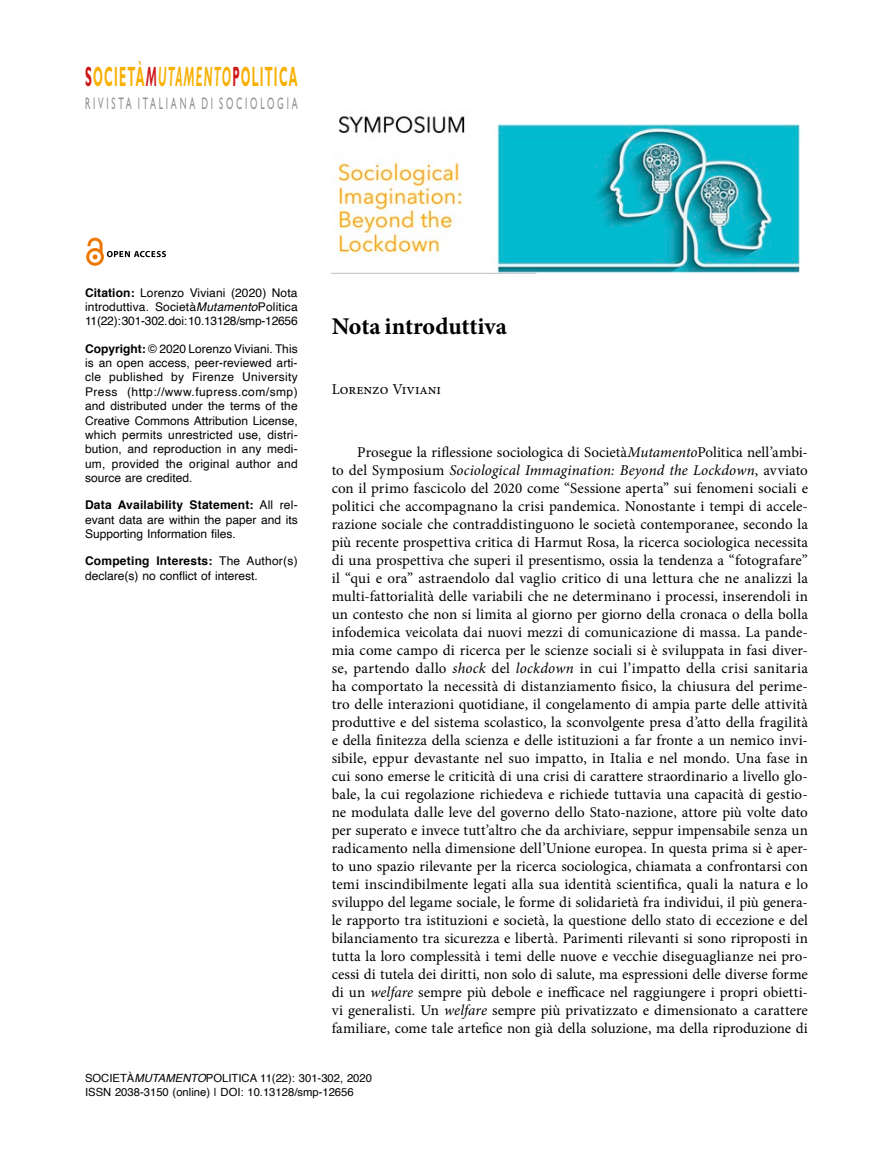
<style>
.page{position:relative;width:893px;height:1149px;background:#fff}
.page>*{position:absolute;margin:0;border:0;box-sizing:border-box;transform-origin:0 0}
.t1{font:700 27.9px "Gill Sans Std";letter-spacing:.11em;color:#f8b000;scale:.4 1}
.t2{font:700 24px "Minion Pro";letter-spacing:-.005em;color:#000}
.t3{font:16.8px "Gill Sans Std";letter-spacing:.31em;color:#919191;scale:.53 1}
.t4{font:15px/18px "Minion Pro";color:#000;text-align:justify}
.t5{font:12px/14.4px "Helvetica";color:#000;text-align:justify}
.t6{font:11.25px/14px "Helvetica";color:#000}
.s1{color:#cd1719}
.s2{font-style:italic;color:#cd1719}
.s3{font-style:italic}
.s4{font-weight:700}
</style>
<div class="page">
<svg style="left:86px;top:237px;width:80px;height:29px"></svg>
<img style="left:332px;top:116px;width:469px;height:158px">
<h1 class="t1" style="left:85px;top:60px;width:533px"><span class="s1">S</span>OCIETÀ<span class="s2">M</span><span class="s3">UTAMENTO</span><span class="s1">P</span>OLITICA</h1>
<p class="t3" style="left:85px;top:93px;width:403px">RIVISTA ITALIANA DI SOCIOLOGIA</p>
<p class="t5" style="left:85px;top:285px;width:214px"><span class="s4">Citation:</span> Lorenzo Viviani (2020) Nota introduttiva. Società<span class="s3">Mutamento</span>Politica 11(22): 301-302. doi: 10.13128/smp-12656</p>
<p class="t5" style="left:85px;top:341px;width:214px"><span class="s4">Copyright:</span> © 2020 Lorenzo Viviani. This is an open access, peer-reviewed arti&shy;cle published by Firenze University Press (http://www.fupress.com/smp) and distributed under the terms of the Creative Commons Attribution License, which permits unrestricted use, distri&shy;bution, and reproduction in any medi&shy;um, provided the original author and source are credited.</p>
<p class="t5" style="left:85px;top:498px;width:214px"><span class="s4">Data Availability Statement:</span> All rel&shy;evant data are within the paper and its Supporting Information files.</p>
<p class="t5" style="left:85px;top:554px;width:214px"><span class="s4">Competing Interests:</span> The Author(s) declare(s) no conflict of interest.</p>
<h2 class="t2" style="left:332px;top:309px;width:177px">Nota introduttiva</h2>
<p class="t4" style="left:332px;top:380px;width:111px">Lorenzo Viviani</p>
<p class="t4" style="left:332px;top:443px;width:478px;text-indent:25px">Prosegue la riflessione sociologica di Società<span class="s3">Mutamento</span>Politica nell’ambi&shy;to del Symposium <span class="s3">Sociological Immagination: Beyond the Lockdown</span>, avviato con il primo fascicolo del 2020 come “Sessione aperta” sui fenomeni sociali e politici che accompagnano la crisi pandemica. Nonostante i tempi di accele&shy;razione sociale che contraddistinguono le società contemporanee, secondo la più recente prospettiva critica di Harmut Rosa, la ricerca sociologica necessita di una prospettiva che superi il presentismo, ossia la tendenza a “fotografare” il “qui e ora” astraendolo dal vaglio critico di una lettura che ne analizzi la multi-fattorialità delle variabili che ne determinano i processi, inserendoli in un contesto che non si limita al giorno per giorno della cronaca o della bolla infodemica veicolata dai nuovi mezzi di comunicazione di massa. La pande&shy;mia come campo di ricerca per le scienze sociali si è sviluppata in fasi diver&shy;se, partendo dallo <span class="s3">shock</span> del <span class="s3">lockdown</span> in cui l’impatto della crisi sanitaria ha comportato la necessità di distanziamento fisico, la chiusura del perime&shy;tro delle interazioni quotidiane, il congelamento di ampia parte delle attività produttive e del sistema scolastico, la sconvolgente presa d’atto della fragilità e della finitezza della scienza e delle istituzioni a far fronte a un nemico invi&shy;sibile, eppur devastante nel suo impatto, in Italia e nel mondo. Una fase in cui sono emerse le criticità di una crisi di carattere straordinario a livello glo&shy;bale, la cui regolazione richiedeva e richiede tuttavia una capacità di gestio&shy;ne modulata dalle leve del governo dello Stato-nazione, attore più volte dato per superato e invece tutt’altro che da archiviare, seppur impensabile senza un radicamento nella dimensione dell’Unione europea. In questa prima si è aper&shy;to uno spazio rilevante per la ricerca sociologica, chiamata a confrontarsi con temi inscindibilmente legati alla sua identità scientifica, quali la natura e lo sviluppo del legame sociale, le forme di solidarietà fra individui, il più genera&shy;le rapporto tra istituzioni e società, la questione dello stato di eccezione e del bilanciamento tra sicurezza e libertà. Parimenti rilevanti si sono riproposti in tutta la loro complessità i temi delle nuove e vecchie diseguaglianze nei pro&shy;cessi di tutela dei diritti, non solo di salute, ma espressioni delle diverse forme di un <span class="s3">welfare</span> sempre più debole e inefficace nel raggiungere i propri obietti&shy;vi generalisti. Un <span class="s3">welfare</span> sempre più privatizzato e dimensionato a carattere familiare, come tale artefice non già della soluzione, ma della riproduzione di</p>
<p class="t6" style="left:85px;top:1071px;width:288px">SOCIETÀ<span class="s3">MUTAMENTO</span>POLITICA 11(22): 301-302, 2020<br>ISSN 2038-3150 (online) | DOI: 10.13128/smp-12656</p>
</div>
